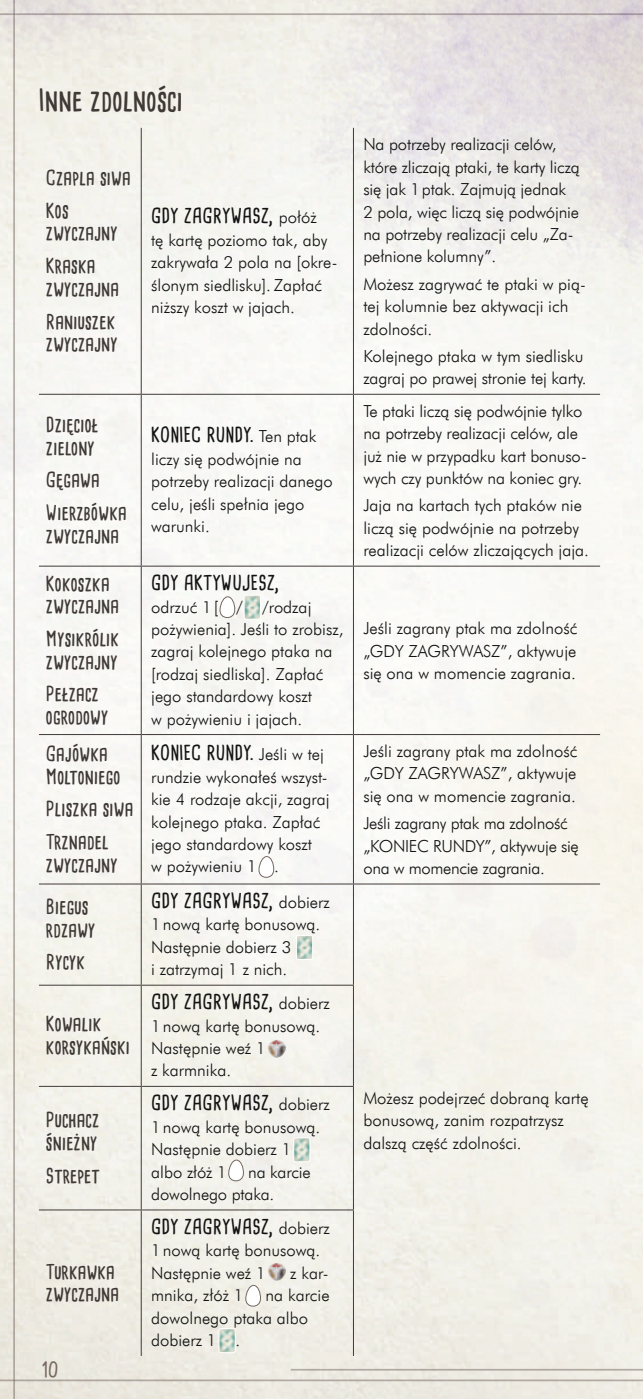
<style>
.page{position:relative;width:643px;height:1399px;background:#fff}
.page>*{position:absolute;margin:0;border:0;box-sizing:border-box;transform-origin:0 0}
.t1{font:29.75px "Cardenio Modern Bold PL";color:#403a37}
.t2{font:20.12px/22.8px "Cardenio Modern Bold PL";color:#403a37}
.t3{font:20.12px "Cardenio Modern Bold PL";color:#131413}
.t4{font:20.12px "Cardenio Modern Bold PL";color:#796b62}
.t5{font:16.62px/22.4px "Futura Lt EU Normal";color:#131413}
.t6{font:16.62px/22.4px "Futura Lt EU Normal";letter-spacing:-.02em;color:#131413}
.s1{font-family:"Futura Lt EU Normal";font-size:16.62px}
</style>
<div class="page">
<div style="left:0;top:1307px;width:642px;height:91px;background:#eeebe3"></div>
<hr style="left:0;top:1379px;width:642px;height:2px;background:#746861">
<hr style="left:290px;top:1368px;width:352px;height:2px;background:#746861">
<hr style="left:13px;top:0;width:2px;height:1398px;background:#746861">
<img style="left:0;top:0;width:642px;height:1307px">
<hr style="left:141px;top:128px;width:1px;height:266px;background:#403a37">
<hr style="left:353px;top:128px;width:1px;height:266px;background:#403a37">
<hr style="left:39px;top:394px;width:102px;height:1px;background:#403a37">
<hr style="left:141px;top:394px;width:212px;height:1px;background:#403a37">
<hr style="left:141px;top:395px;width:1px;height:170px;background:#403a37">
<hr style="left:353px;top:394px;width:246px;height:1px;background:#403a37">
<hr style="left:353px;top:395px;width:1px;height:170px;background:#403a37">
<hr style="left:39px;top:565px;width:102px;height:1px;background:#403a37">
<hr style="left:141px;top:565px;width:212px;height:1px;background:#403a37">
<hr style="left:141px;top:566px;width:1px;height:168px;background:#403a37">
<hr style="left:353px;top:565px;width:246px;height:1px;background:#403a37">
<hr style="left:353px;top:566px;width:1px;height:168px;background:#403a37">
<hr style="left:39px;top:734px;width:102px;height:1px;background:#403a37">
<hr style="left:141px;top:734px;width:212px;height:1px;background:#403a37">
<hr style="left:141px;top:735px;width:1px;height:148px;background:#403a37">
<hr style="left:353px;top:734px;width:246px;height:1px;background:#403a37">
<hr style="left:353px;top:735px;width:1px;height:148px;background:#403a37">
<hr style="left:39px;top:883px;width:102px;height:1px;background:#403a37">
<hr style="left:141px;top:883px;width:212px;height:1px;background:#403a37">
<hr style="left:141px;top:884px;width:1px;height:100px;background:#403a37">
<hr style="left:353px;top:883px;width:246px;height:1px;background:#403a37">
<hr style="left:353px;top:884px;width:1px;height:100px;background:#403a37">
<hr style="left:39px;top:984px;width:102px;height:1px;background:#403a37">
<hr style="left:141px;top:984px;width:213px;height:1px;background:#403a37">
<hr style="left:141px;top:985px;width:1px;height:100px;background:#403a37">
<hr style="left:353px;top:985px;width:1px;height:100px;background:#403a37">
<hr style="left:39px;top:1085px;width:102px;height:1px;background:#403a37">
<hr style="left:141px;top:1085px;width:213px;height:1px;background:#403a37">
<hr style="left:141px;top:1086px;width:1px;height:123px;background:#403a37">
<hr style="left:353px;top:1086px;width:1px;height:123px;background:#403a37">
<hr style="left:39px;top:1209px;width:102px;height:1px;background:#403a37">
<hr style="left:141px;top:1209px;width:213px;height:1px;background:#403a37">
<hr style="left:141px;top:1210px;width:1px;height:145px;background:#403a37">
<hr style="left:353px;top:1210px;width:1px;height:145px;background:#403a37">
<div style="left:220px;top:596px;width:15px;height:21px;background:#fff;border-radius:7px"></div>
<div style="left:219px;top:596px;width:16px;height:22px;border:1px solid #746861;border-radius:7px"></div>
<img style="left:245px;top:596px;width:15px;height:23px">
<div style="left:243px;top:594px;width:17px;height:25px;border:1px solid #fff;border-radius:2px"></div>
<div style="left:258px;top:856px;width:16px;height:21px;background:#fff;border-radius:7px"></div>
<div style="left:258px;top:856px;width:16px;height:21px;border:1px solid #746861;border-radius:7px"></div>
<img style="left:296px;top:935px;width:15px;height:24px">
<div style="left:296px;top:935px;width:17px;height:24px;border:1px solid #fff;border-radius:2px"></div>
<img style="left:267px;top:1039px;width:18px;height:18px">
<img style="left:293px;top:1137px;width:17px;height:23px">
<div style="left:293px;top:1137px;width:17px;height:25px;border:1px solid #fff;border-radius:2px"></div>
<div style="left:228px;top:1159px;width:15px;height:21px;background:#fff;border-radius:7px"></div>
<div style="left:228px;top:1159px;width:16px;height:22px;border:1px solid #746861;border-radius:7px"></div>
<img style="left:267px;top:1262px;width:18px;height:18px">
<svg style="left:245px;top:1285px;width:16px;height:21px"></svg>
<div style="left:245px;top:1284px;width:16px;height:22px;border:1px solid #746861;border-radius:7px"></div>
<img style="left:220px;top:1328px;width:15px;height:24px">
<div style="left:218px;top:1328px;width:17px;height:24px;border:1px solid #fff;border-radius:2px"></div>
<svg style="left:638px;top:1394px;width:5px;height:5px"></svg>
<h1 class="t1" style="left:39px;top:80px;width:146px">Inne zdolności</h1>
<p class="t2" style="left:46px;top:161px;width:86px;line-height:32.7px">Czapla siwa<br>Kos</p>
<p class="t2" style="left:46px;top:216px;width:73px;line-height:32.7px">zwyczajny<br>Kraska</p>
<p class="t2" style="left:46px;top:272px;width:75px;line-height:32.7px">zwyczajna<br>Raniuszek</p>
<p class="t2" style="left:46px;top:332px;width:73px">zwyczajny</p>
<p class="t3" style="left:151px;top:202px;width:167px">GDY ZAGRYWASZ, <span class="s1">połóż</span></p>
<p class="t5" style="left:151px;top:229px;width:188px">tę kartę poziomo tak, aby zakrywała 2 pola na [okre&shy;ślonym siedlisku]. Zapłać niższy koszt w jajach.</p>
<p class="t2" style="left:46px;top:413px;width:54px">Dzięcioł zielony</p>
<p class="t2" style="left:46px;top:463px;width:82px;line-height:32.7px">Gęgawa<br>Wierzbówka</p>
<p class="t2" style="left:46px;top:524px;width:75px">zwyczajna</p>
<p class="t2" style="left:46px;top:571px;width:75px">Kokoszka zwyczajna</p>
<p class="t2" style="left:46px;top:627px;width:75px">Mysikrólik zwyczajny</p>
<p class="t2" style="left:46px;top:682px;width:64px">Pełzacz ogrodowy</p>
<p class="t2" style="left:46px;top:742px;width:76px">Gajówka<br>Moltoniego</p>
<p class="t2" style="left:46px;top:792px;width:89px;line-height:32.7px">Pliszka siwa<br>Trznadel</p>
<p class="t2" style="left:46px;top:853px;width:73px">zwyczajny</p>
<p class="t2" style="left:46px;top:895px;width:51px">Biegus rdzawy</p>
<p class="t2" style="left:46px;top:950px;width:41px">Rycyk</p>
<p class="t2" style="left:46px;top:1012px;width:86px">Kowalik korsykański</p>
<p class="t2" style="left:46px;top:1108px;width:55px">Puchacz śnieżny</p>
<p class="t2" style="left:46px;top:1164px;width:55px">Strepet</p>
<p class="t2" style="left:46px;top:1259px;width:75px">Turkawka zwyczajna</p>
<p class="t4" style="left:42px;top:1355px;width:18px">10</p>
<p class="t3" style="left:151px;top:421px;width:167px">KONIEC RUNDY. <span class="s1">Ten ptak</span></p>
<p class="t5" style="left:151px;top:448px;width:183px">liczy się podwójnie na potrzeby realizacji danego celu, jeśli spełnia jego warunki.</p>
<p class="t3" style="left:151px;top:569px;width:130px">GDY AKTYWUJESZ,</p>
<p class="t5" style="left:151px;top:596px;width:194px">odrzuć 1[ / /rodzaj pożywienia]. Jeśli to zrobisz, zagraj kolejnego ptaka na [rodzaj siedliska]. Zapłać jego standardowy koszt<br>w pożywieniu i jajach.</p>
<p class="t3" style="left:151px;top:739px;width:174px">KONIEC RUNDY. <span class="s1">Jeśli w tej</span></p>
<p class="t5" style="left:151px;top:766px;width:180px">rundzie wykonałeś wszyst&shy;kie 4 rodzaje akcji, zagraj kolejnego ptaka. Zapłać jego standardowy koszt<br>w pożywieniu 1 .</p>
<p class="t3" style="left:151px;top:887px;width:180px">GDY ZAGRYWASZ, <span class="s1">dobierz</span></p>
<p class="t5" style="left:151px;top:913px;width:171px">1nową kartę bonusową.<br>Następnie dobierz 3<br>i zatrzymaj 1 z nich.</p>
<p class="t3" style="left:151px;top:988px;width:180px">GDY ZAGRYWASZ, <span class="s1">dobierz</span></p>
<p class="t5" style="left:151px;top:1015px;width:171px">1nową kartę bonusową.<br>Następnie weź 1<br>z karmnika.</p>
<p class="t3" style="left:151px;top:1089px;width:180px">GDY ZAGRYWASZ, <span class="s1">dobierz</span></p>
<p class="t5" style="left:151px;top:1116px;width:171px">1nową kartę bonusową.<br>Następnie dobierz 1 albo złóż 1</p>
<p class="t5" style="left:151px;top:1160px;width:161px;text-indent:97px">na karcie dowolnego ptaka.</p>
<p class="t3" style="left:151px;top:1213px;width:180px">GDY ZAGRYWASZ, <span class="s1">dobierz</span></p>
<p class="t5" style="left:151px;top:1239px;width:171px">1nową kartę bonusową.<br>Następnie weź 1</p>
<p class="t5" style="left:290px;top:1262px;width:40px">z kar-</p>
<p class="t5" style="left:151px;top:1284px;width:94px">mnika, złóż 1</p>
<p class="t5" style="left:151px;top:1284px;width:180px;text-indent:114px">na karcie dowolnego ptaka albo dobierz 1 .</p>
<p class="t5" style="left:363px;top:134px;width:218px">Na potrzeby realizacji celów, które zliczają ptaki, te karty liczą się jak 1ptak. Zajmują jednak<br>2 pola, więc liczą się podwójnie na potrzeby realizacji celu „Za&shy;pełnione kolumny”.</p>
<p class="t5" style="left:363px;top:273px;width:224px">Możesz zagrywać te ptaki w pią&shy;tej kolumnie bez aktywacji ich zdolności.</p>
<p class="t5" style="left:363px;top:345px;width:224px">Kolejnego ptaka w tym siedlisku zagraj po prawej stronie tej karty.</p>
<p class="t5" style="left:363px;top:400px;width:225px">Te ptaki liczą się podwójnie tylko na potrzeby realizacji celów, ale już nie w przypadku kart bonuso&shy;wych czy punktów na koniec gry.</p>
<p class="t5" style="left:363px;top:495px;width:227px">Jaja na kartach tych ptaków nie liczą się podwójnie na potrzeby realizacji celów zliczających jaja.</p>
<p class="t5" style="left:363px;top:617px;width:215px;text-align:justify">Jeśli zagrany ptak ma zdolność „GDY ZAGRYWASZ”, aktywuje się ona w momencie zagrania.</p>
<p class="t5" style="left:363px;top:740px;width:215px;text-align:justify">Jeśli zagrany ptak ma zdolność „GDY ZAGRYWASZ”, aktywuje się ona w momencie zagrania.</p>
<p class="t6" style="left:363px;top:812px;width:217px">Jeśli zagrany ptak ma zdolność „KONIEC RUNDY”, aktywuje się ona w momencie zagrania.</p>
<p class="t5" style="left:363px;top:1087px;width:226px">Możesz podejrzeć dobraną kartę bonusową, zanim rozpatrzysz dalszą część zdolności.</p>
</div>
